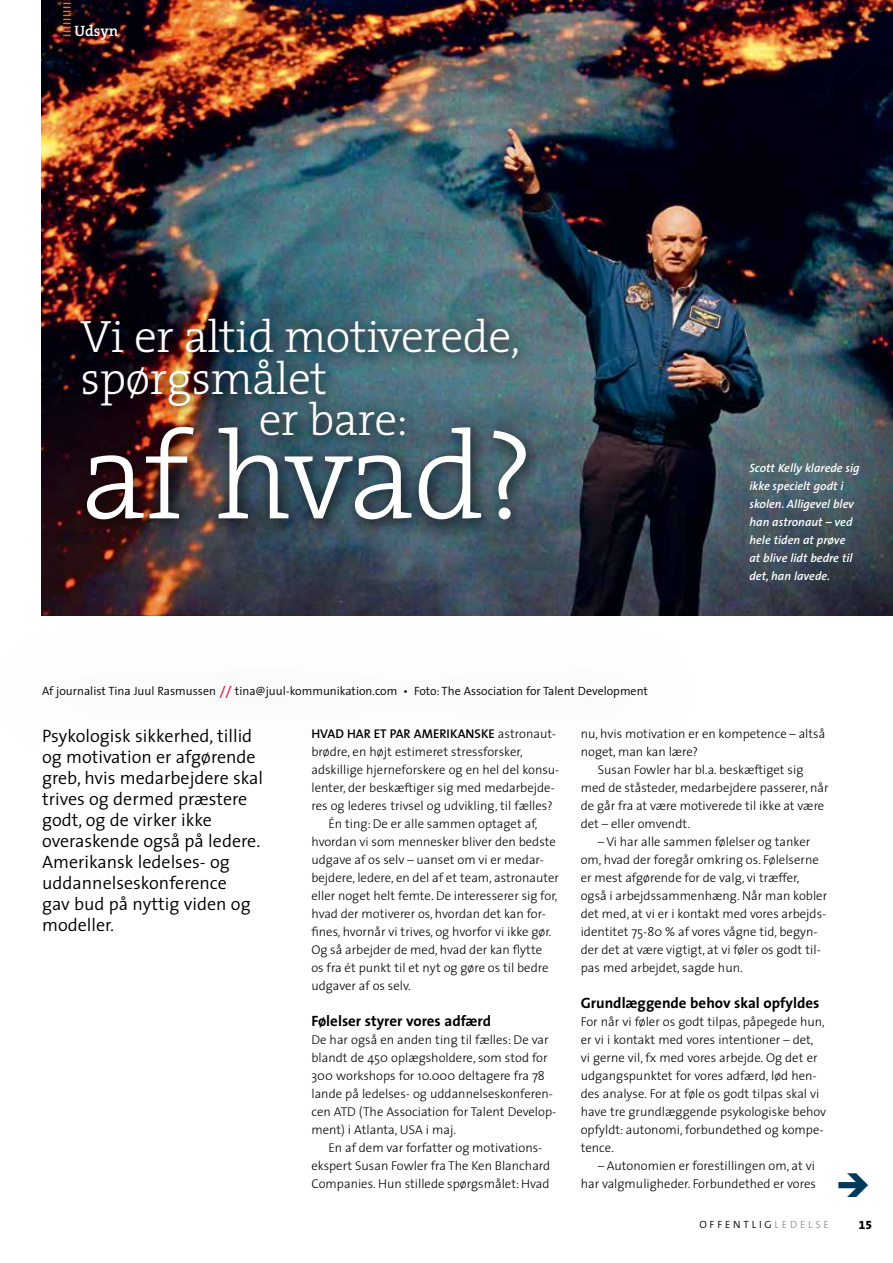
<style>
.page{position:relative;width:893px;height:1263px;background:#fff}
.page>*{position:absolute;margin:0;border:0;box-sizing:border-box;transform-origin:0 0}
.t1{font:300 124.5px "The Serif";letter-spacing:-.025em;color:#fff}
.t2{font:300 45.6px "The Serif";letter-spacing:-.01em;color:#fff}
.t3{font:300 18px/21px "The Sans";color:#000}
.t4{font:700 15px "The Sans";color:#000}
.t5{font:600 15px "The Serif";color:#fff}
.t6{font:300 12.75px/18px "The Sans";color:#000}
.t7{font:600 12.75px "The Sans";letter-spacing:.02em;color:#000}
.t8{font:italic 600 12px/18px "The Sans";color:#fff}
.t9{font:300 12px "The Sans";color:#000}
.t10{font:12px "The Sans Extra Bold Expert";color:#000}
.t11{font:300 10.5px "The Sans";letter-spacing:.27em;color:#000}
.s1{font-size:18px;color:#e71939}
.s2{font-weight:300}
.s3{color:#939598}
</style>
<div class="page">
<img style="left:42px;top:0;width:851px;height:615px">
<hr style="left:0;top:601px;width:1px;height:662px;background:#e6e6e3">
<img style="left:0;top:601px;width:1px;height:25px">
<div style="left:71px;top:308px;width:471px;height:228px;background:#000;opacity:.8"></div>
<div style="left:0;top:626px;width:696px;height:134px;background:#fdfdfd"></div>
<svg style="left:63px;top:0;width:8px;height:36px"></svg>
<p class="t5" style="left:74px;top:19px;width:45px">Udsyn</p>
<h2 class="t2" style="left:80px;top:299px;width:441px">Vi er altid motiverede,</h2>
<h2 class="t2" style="left:80px;top:341px;width:249px">spørgsmålet</h2>
<h2 class="t2" style="left:259px;top:382px;width:151px">er bare:</h2>
<h1 class="t1" style="left:80px;top:373px;width:456px">af hvad?</h1>
<p class="t9" style="left:42px;top:681px;width:607px">Af journalist Tina Juul Rasmussen <span class="s1">//</span> tina@juul-kommunikation.com • Foto: The Association for Talent Development</p>
<p class="t8" style="left:749px;top:459px;width:112px">Scott Kelly klarede sig ikke specielt godt i skolen. Alligevel blev han astronaut – ved hele tiden at prøve<br>at blive lidt bedre til det, han lavede.</p>
<p class="t3" style="left:42px;top:725px;width:223px">Psykologisk sikkerhed, tillid og motivation er afgørende greb, hvis medarbejdere skal trives og dermed præstere godt, og de virker ikke overaskende også på ledere.<br>Amerikansk ledelses- og uddannelseskonference<br>gav bud på nyttig viden og modeller.</p>
<p class="t7" style="left:311px;top:723px;width:45px">HVAD HAR</p>
<p class="t7" style="left:374px;top:723px;width:184px">ET PAR AMERIKANSKE <span class="s2">astronaut-</span></p>
<p class="t6" style="left:311px;top:742px;width:213px">brødre, en højt estimeret stressforsker,</p>
<p class="t6" style="left:311px;top:760px;width:250px">adskillige hjerneforskere og en hel del konsu-</p>
<p class="t6" style="left:311px;top:778px;width:245px">lenter, der beskæftiger sig med medarbejde-</p>
<p class="t6" style="left:311px;top:796px;width:243px">res og lederes trivsel og udvikling, til fælles?</p>
<p class="t6" style="left:328px;top:814px;width:211px">Én ting: De er alle sammen optaget af,</p>
<p class="t6" style="left:311px;top:832px;width:246px">hvordan vi som mennesker bliver den bedste</p>
<p class="t6" style="left:311px;top:850px;width:234px">udgave af os selv – uanset om vi er medar-</p>
<p class="t6" style="left:311px;top:868px;width:249px">bejdere, ledere, en del af et team, astronauter</p>
<p class="t6" style="left:311px;top:886px;width:248px">eller noget helt femte. De interesserer sig for,</p>
<p class="t6" style="left:311px;top:904px;width:236px">hvad der motiverer os, hvordan det kan for-</p>
<p class="t6" style="left:311px;top:922px;width:242px">fines, hvornår vi trives, og hvorfor vi ikke gør.</p>
<p class="t6" style="left:311px;top:940px;width:232px">Og så arbejder de med, hvad der kan flytte</p>
<p class="t6" style="left:311px;top:958px;width:239px">os fra ét punkt til et nyt og gøre os til bedre</p>
<p class="t6" style="left:311px;top:976px;width:101px">udgaver af os selv.</p>
<p class="t4" style="left:311px;top:1008px;width:181px">Følelser styrer vores adfærd</p>
<p class="t6" style="left:311px;top:1030px;width:246px">De har også en anden ting til fælles: De var blandt de 450 oplægsholdere, som stod for 300 workshops for 10.000 deltagere fra 78 lande på ledelses- og uddannelseskonferen&shy;cen ATD (The Association for Talent Develop&shy;ment) i Atlanta, USA i maj.</p>
<p class="t6" style="left:311px;top:1138px;width:240px;text-indent:17px">En af dem var forfatter og motivations&shy;ekspert Susan Fowler fra The Ken Blanchard<br>Companies. Hun stillede spørgsmålet: Hvad</p>
<p class="t6" style="left:581px;top:724px;width:246px">nu, hvis motivation er en kompetence – altså</p>
<p class="t6" style="left:581px;top:742px;width:119px">noget, man kan lære?</p>
<p class="t6" style="left:598px;top:760px;width:207px">Susan Fowler har bl.a. beskæftiget sig</p>
<p class="t6" style="left:581px;top:778px;width:249px">med de ståsteder, medarbejdere passerer, når</p>
<p class="t6" style="left:581px;top:796px;width:245px">de går fra at være motiverede til ikke at være</p>
<p class="t6" style="left:581px;top:814px;width:111px">det – eller omvendt.</p>
<p class="t6" style="left:581px;top:832px;width:248px;text-indent:17px">– Vi har alle sammen følelser og tanker om, hvad der foregår omkring os. Følelserne er mest afgørende for de valg, vi træffer, også i arbejdssammenhæng. Når man kobler det med, at vi er i kontakt med vores arbejds&shy;identitet 75-80 % af vores vågne tid, begyn&shy;der det at være vigtigt, at vi føler os godt til&shy;pas med arbejdet, sagde hun.</p>
<p class="t4" style="left:581px;top:990px;width:240px">Grundlæggende behov skal opfyldes</p>
<p class="t6" style="left:581px;top:1012px;width:247px">For når vi føler os godt tilpas, påpegede hun, er vi i kontakt med vores intentioner – det,<br>vi gerne vil, fx med vores arbejde. Og det er udgangspunktet for vores adfærd, lød hen&shy;des analyse. For at føle os godt tilpas skal vi have tre grundlæggende psykologiske behov opfyldt: autonomi, forbundethed og kompe&shy;tence.</p>
<p class="t6" style="left:581px;top:1156px;width:237px;text-align:right">– Autonomien er forestillingen om, at vi har valgmuligheder. Forbundethed er vores</p>
<p class="t11" style="left:699px;top:1216px;width:131px">Offentlig<span class="s3">Ledelse</span></p>
<p class="t10" style="left:859px;top:1215px;width:15px">15</p>
</div>
